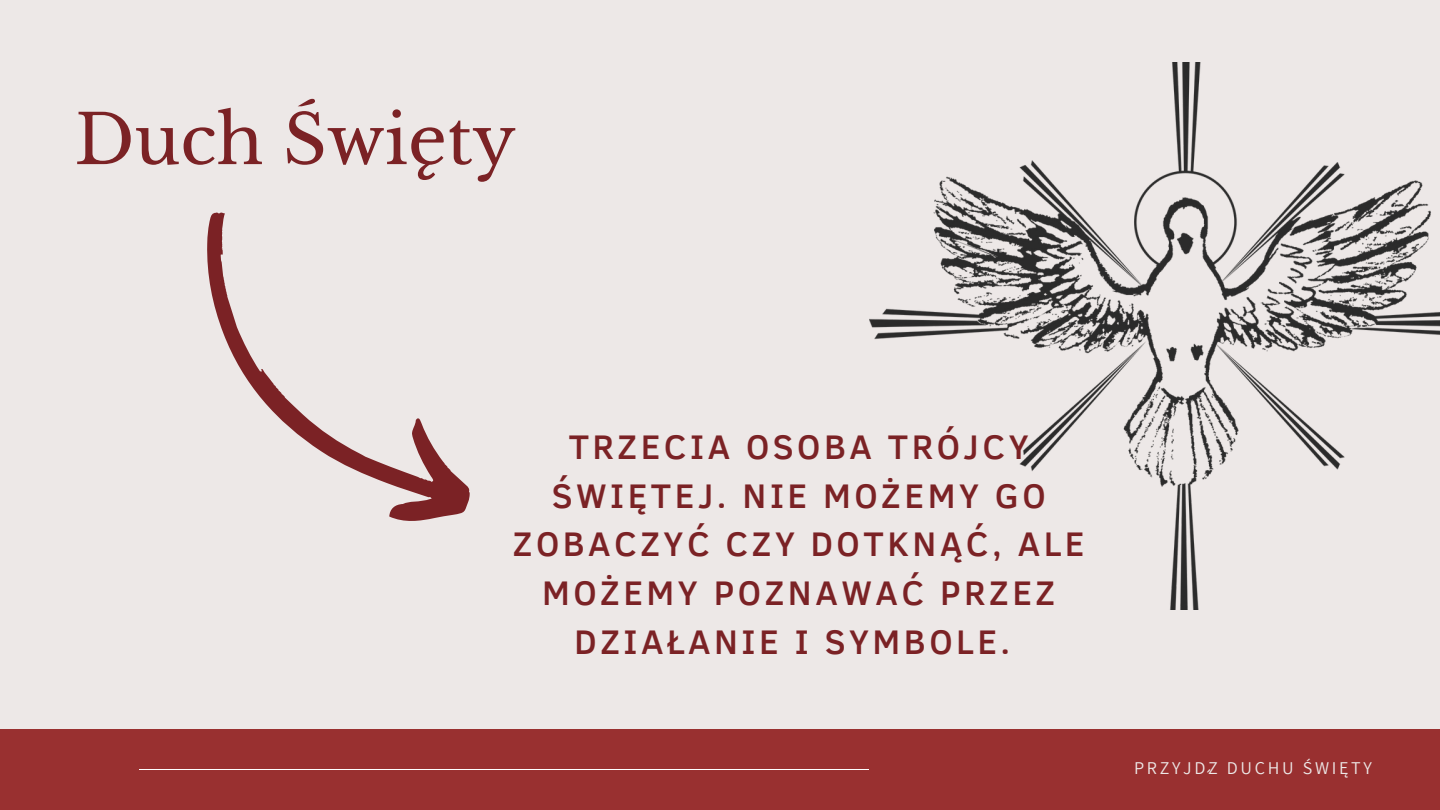
<style>
.page{position:relative;width:1440px;height:810px;background:#ede8e7}
.page>*{position:absolute;margin:0;border:0;box-sizing:border-box;transform-origin:0 0}
.t1{font:68px "Libre Baskerville";color:#7b2225}
.t2{font:500 35px/48.8px "Clear Sans";letter-spacing:.1em;color:#7b2225;text-align:center}
.t3{font:18px "Assistant";letter-spacing:.15em;color:#ede8e7}
</style>
<div class="page">
<div style="left:0;top:729px;width:1440px;height:81px;background:#993030"></div>
<hr style="left:140px;top:769px;width:729px;height:1px;background:#fff">
<svg style="left:207px;top:212px;width:263px;height:309px"></svg>
<img style="left:869px;top:62px;width:571px;height:547px">
<h1 class="t1" style="left:75px;top:98px;width:443px">Duch Święty</h1>
<p class="t2" style="left:513px;top:420px;width:573px">TRZECIA OSOBA TRÓJCY<br>ŚWIĘTEJ. NIE MOŻEMY GO<br>ZOBACZYĆ CZY DOTKNĄĆ, ALE<br>MOŻEMY POZNAWAĆ PRZEZ<br>DZIAŁANIE I SYMBOLE.</p>
<p class="t3" style="left:1134px;top:756px;width:239px">PRZYJDŹ DUCHU ŚWIĘTY</p>
</div>
